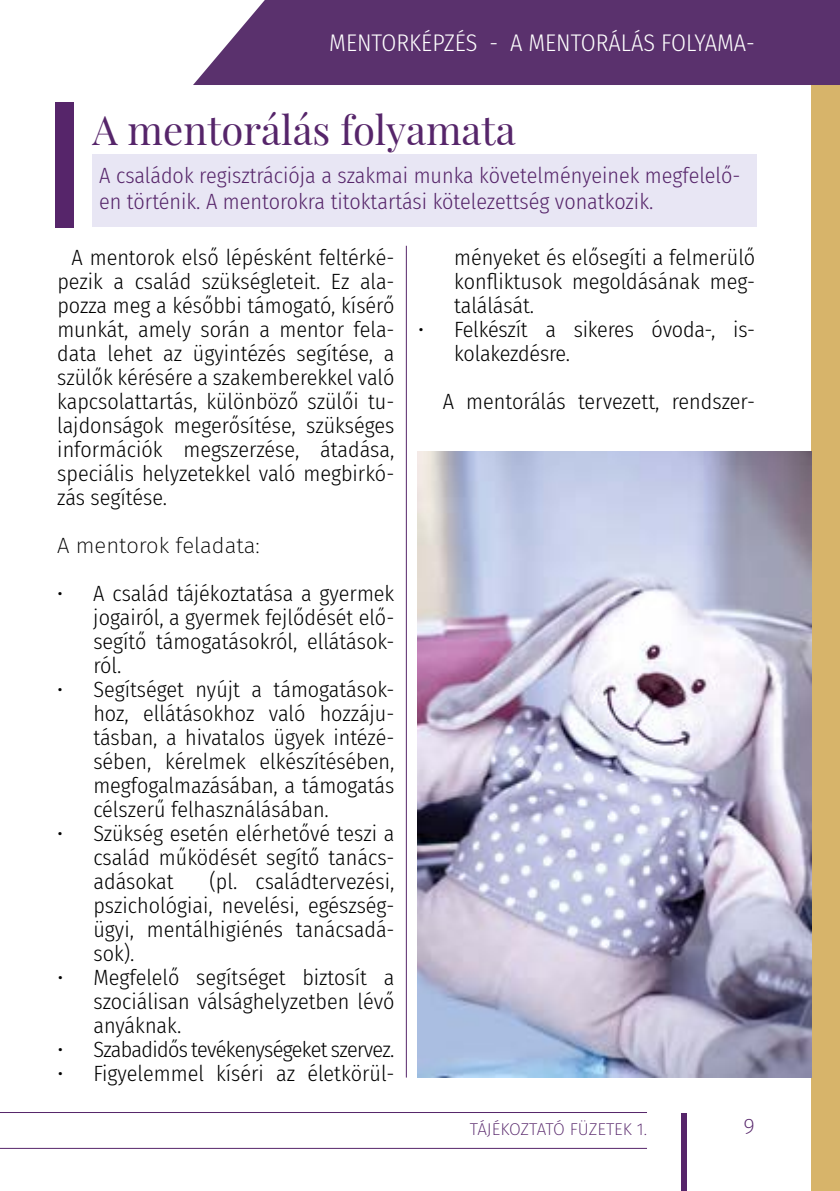
<style>
.page{position:relative;width:840px;height:1191px;background:#fff}
.page>*{position:absolute;margin:0;border:0;box-sizing:border-box;transform-origin:0 0}
.t1{font:40px "Playfair Display";color:#56256a}
.t2{font:300 24px "Fira Sans Condensed";color:#fff}
.t3{font:300 22px/24px "Fira Sans Condensed";color:#000;text-align:justify}
.t4{font:300 22px/26.4px "Fira Sans Condensed";color:#56256a}
.t5{font:300 22px "Fira Sans Condensed";letter-spacing:-.03em;color:#000}
.t6{font:200 22px "Fira Sans";color:#000}
.t7{font:200 22px "Fira Sans";color:#56256a}
.t8{font:200 17px "Fira Sans";letter-spacing:-.005em;color:#56256a}
</style>
<div class="page">
<div style="left:811px;top:0;width:28px;height:1191px;background:#d7b46a"></div>
<div style="left:680px;top:1113px;width:6px;height:78px;background:#56256a"></div>
<div style="left:193px;top:0;width:646px;height:85px;background:#5a316d"></div>
<hr style="left:0;top:1112px;width:646px;height:1px;background:#56256a">
<hr style="left:0;top:1147px;width:646px;height:1px;background:#56256a">
<div style="left:91px;top:154px;width:665px;height:73px;background:#e8e6f4"></div>
<div style="left:55px;top:102px;width:19px;height:125px;background:#56256a"></div>
<hr style="left:406px;top:246px;width:1px;height:831px;background:#56256a">
<img style="left:417px;top:452px;width:394px;height:625px">
<p class="t2" style="left:329px;top:25px;width:427px">MENTORKÉPZÉS - A MENTORÁLÁS FOLYAMA-</p>
<h1 class="t1" style="left:92px;top:99px;width:424px">A mentorálás folyamata</h1>
<p class="t4" style="left:99px;top:162px;width:642px">A családok regisztrációja a szakmai munka követelményeinek megfelelő&shy;en történik. A mentorokra titoktartási kötelezettség vonatkozik.</p>
<p class="t3" style="left:57px;top:245px;width:338px;text-indent:14px">A mentorok első lépésként feltérké&shy;pezik a család szükségleteit. Ez ala&shy;pozza meg a későbbi támogató, kísérő munkát, amely során a mentor fela&shy;data lehet az ügyintézés segítése, a szülők kérésére a szakemberekkel való kapcsolattartás, különböző szülői tu&shy;lajdonságok megerősítése, szükséges információk megszerzése, átadása, speciális helyzetekkel való megbirkó&shy;zás segítése.</p>
<p class="t6" style="left:57px;top:530px;width:204px">A mentorok feladata:</p>
<p class="t3" style="left:93px;top:581px;width:302px;text-indent:-36px">• A család tájékoztatása a gyermek jogairól, a gyermek fejlődését elő&shy;segítő támogatásokról, ellátások&shy;ról.</p>
<p class="t3" style="left:93px;top:677px;width:302px;text-indent:-36px">• Segítséget nyújt a támogatások&shy;hoz, ellátásokhoz való hozzáju&shy;tásban, a hivatalos ügyek intézé&shy;sében, kérelmek elkészítésében, megfogalmazásában, a támogatás célszerű felhasználásában.</p>
<p class="t3" style="left:93px;top:821px;width:302px;text-indent:-36px">• Szükség esetén elérhetővé teszi a család működését segítő tanács&shy;adásokat</p>
<p class="t3" style="left:93px;top:869px;width:302px;text-indent:116px">(pl. családtervezési, pszichológiai, nevelési, egészség&shy;ügyi, mentálhigiénés tanácsadá&shy;sok).</p>
<p class="t3" style="left:93px;top:965px;width:302px;text-indent:-36px">• Megfelelő segítséget biztosít a szociálisan válsághelyzetben lévő anyáknak.</p>
<p class="t5" style="left:57px;top:1034px;width:338px">• Szabadidős tevékenységeket szervez.</p>
<p class="t3" style="left:57px;top:1061px;width:338px">• Figyelemmel kíséri az életkörül-</p>
<p class="t3" style="left:454px;top:245px;width:302px">ményeket és elősegíti a felmerülő konfliktusok megoldásának meg&shy;találását.</p>
<p class="t3" style="left:454px;top:317px;width:302px;text-indent:-36px">• Felkészít a sikeres óvoda-, is&shy;kolakezdésre.</p>
<p class="t3" style="left:442px;top:389px;width:314px">A mentorálás tervezett, rendszer-</p>
<p class="t8" style="left:469px;top:1116px;width:178px">TÁJÉKOZTATÓ FÜZETEK 1.</p>
<p class="t7" style="left:743px;top:1110px;width:13px">9</p>
</div>
